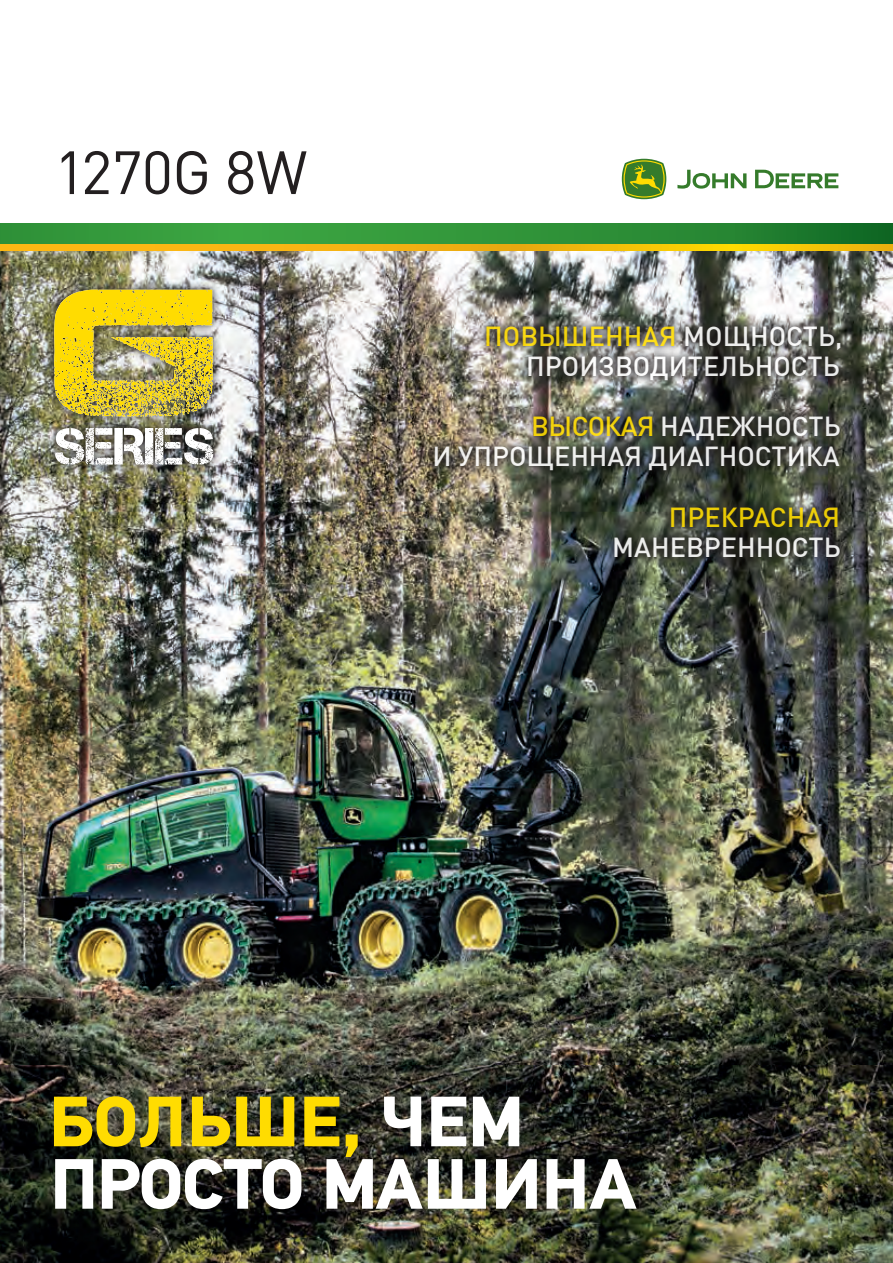
<style>
.page{position:relative;width:893px;height:1263px;background:#fff}
.page>*{position:absolute;margin:0;border:0;box-sizing:border-box;transform-origin:0 0}
.t1{font:700 71.25px/62.4px "PF Din Text Pro";color:#fff}
.t2{font:60px "DIN Cyr";letter-spacing:-.015em;color:#231f20}
.t3{font:500 27px/30px "DIN Cyr";color:#fff;text-align:right}
.t4{font:500 27px "DIN Cyr";color:#ffdc01}
.s1{color:#ffdc01}
</style>
<div class="page">
<img style="left:0;top:251px;width:893px;height:1012px">
<svg style="left:0;top:224px;width:893px;height:20px;background:#2e9138"></svg>
<svg style="left:0;top:244px;width:893px;height:7px;background:#f5ba0e"></svg>
<svg style="left:677px;top:170px;width:161px;height:19px"></svg>
<svg style="left:622px;top:159px;width:44px;height:40px;background:#749d39"></svg>
<img style="left:45px;top:281px;width:177px;height:144px">
<img style="left:46px;top:419px;width:176px;height:55px">
<svg style="left:55px;top:428px;width:158px;height:38px"></svg>
<img style="left:54px;top:289px;width:159px;height:128px">
<svg style="left:477px;top:317px;width:372px;height:72px;background:#6d6c67"></svg>
<img style="left:426px;top:407px;width:423px;height:72px">
<svg style="left:605px;top:498px;width:244px;height:68px;background:#383d35"></svg>
<h2 class="t2" style="left:54px;top:138px;width:255px">1270G 8W</h2>
<p class="t3" style="left:484px;top:321px;width:360px"><span class="s1">ПОВЫШЕННАЯ</span> МОЩНОСТЬ,<br>ПРОИЗВОДИТЕЛЬНОСТЬ</p>
<p class="t3" style="left:433px;top:411px;width:410px"><span class="s1">ВЫСОКАЯ</span> НАДЕЖНОСТЬ<br>И УПРОЩЕННАЯ ДИАГНОСТИКА</p>
<p class="t4" style="left:669px;top:501px;width:173px">ПРЕКРАСНАЯ</p>
<p class="t3" style="left:612px;top:532px;width:230px">МАНЕВРЕННОСТЬ</p>
<h1 class="t1" style="left:50px;top:1092px;width:588px"><span class="s1">БОЛЬШЕ,</span> ЧЕМ<br>ПРОСТО МАШИНА</h1>
</div>
